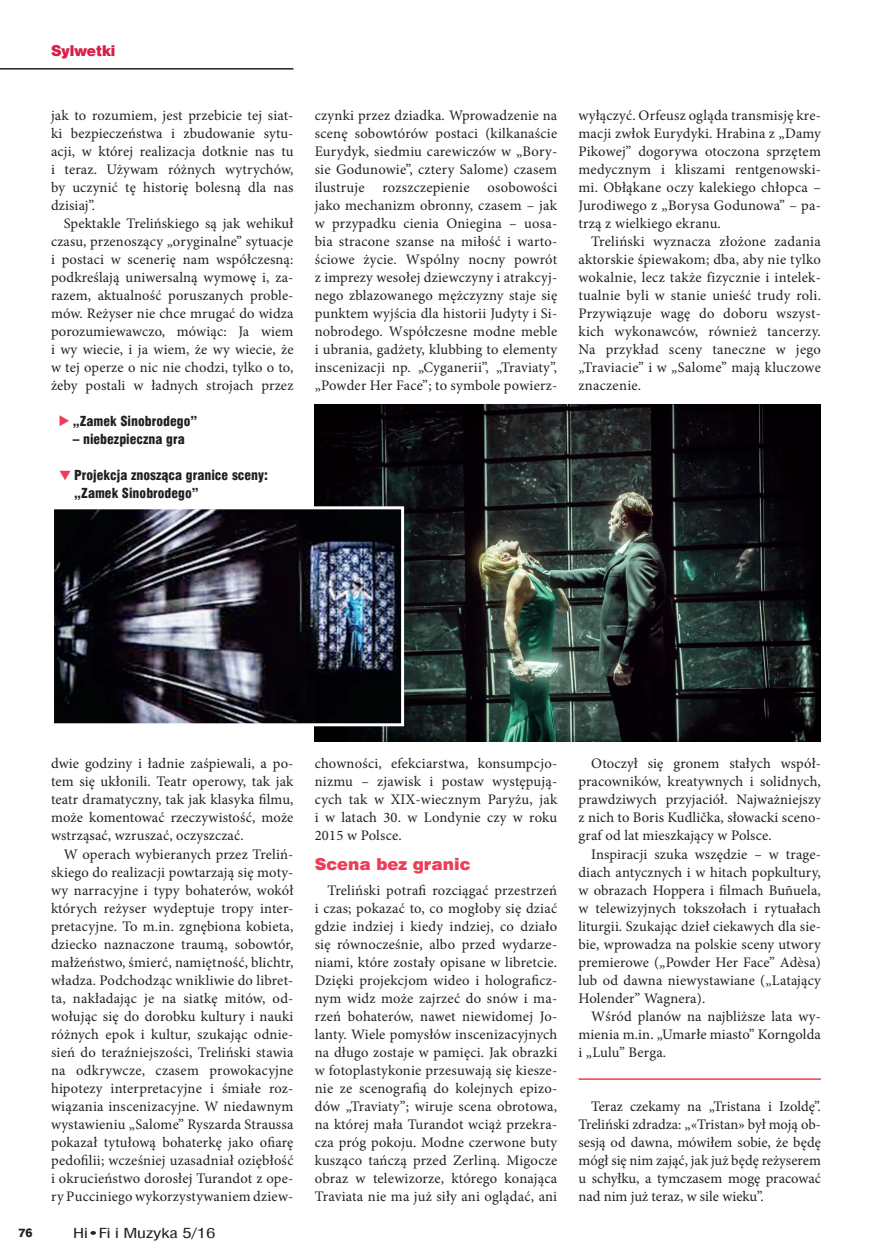
<style>
.page{position:relative;width:872px;height:1255px;background:#fff}
.page>*{position:absolute;margin:0;border:0;box-sizing:border-box;transform-origin:0 0}
.srodtytuly{font:16.5px "Swis 721 Blk EU";color:#ee3d56}
.tekst{font:14.55px/18px "Minion Pro";letter-spacing:.01em;color:#231f20;text-align:justify}
.t1{font:13.8px "Swis 721 Blk 2 EU";color:#d91e47}
.podpis_do_ilustracji{font:13.5px/18px "Swis 721 Blk Cn EU";color:#231f20}
.t2{font:13.5px "Swis 721 Cn EU";letter-spacing:-.005em;color:#231f20;scale:1.4 1}
.t3{font:12px "Swis 721 Hv EU";color:#231f20}
</style>
<div class="page">
<hr style="left:0;top:68px;width:293px;height:2px;background:#231f20">
<hr style="left:578px;top:1078px;width:243px;height:1px;background:#ee3d56">
<img style="left:315px;top:404px;width:506px;height:337px">
<img style="left:55px;top:510px;width:345px;height:212px">
<div style="left:51px;top:506px;width:353px;height:220px;border:3px solid #fff"></div>
<svg style="left:60px;top:415px;width:9px;height:11px"></svg>
<svg style="left:60px;top:471px;width:11px;height:9px"></svg>
<p class="t1" style="left:51px;top:41px;width:66px">Sylwetki</p>
<p class="tekst" style="left:51px;top:106px;width:244px">jak to rozumiem, jest przebicie tej siat&shy;ki bezpieczeństwa i zbudowanie sytu&shy;acji, w której realizacja dotknie nas tu i teraz. Używam różnych wytrychów, by uczynić tę historię bolesną dla nas dzisiaj”.</p>
<p class="tekst" style="left:51px;top:214px;width:244px;text-indent:13px">Spektakle Trelińskiego są jak wehikuł czasu, przenoszący „oryginalne” sytuacje i postaci w scenerię nam współczesną: podkreślają uniwersalną wymowę i, za&shy;razem, aktualność poruszanych proble&shy;mów. Reżyser nie chce mrugać do widza porozumiewawczo, mówiąc: Ja wiem i wy wiecie, i ja wiem, że wy wiecie, że w tej operze o nic nie chodzi, tylko o to, żeby postali w ładnych strojach przez</p>
<p class="podpis_do_ilustracji" style="left:73px;top:413px;width:126px">„Zamek Sinobrodego”</p>
<p class="podpis_do_ilustracji" style="left:73px;top:431px;width:114px">– niebezpieczna gra</p>
<p class="podpis_do_ilustracji" style="left:74px;top:467px;width:195px">Projekcja znosząca granice sceny: „Zamek Sinobrodego”</p>
<p class="tekst" style="left:315px;top:106px;width:244px">czynki przez dziadka. Wprowadzenie na scenę sobowtórów postaci (kilkanaście Eurydyk, siedmiu carewiczów w „Bory&shy;sie Godunowie”, cztery Salome) czasem ilustruje rozszczepienie osobowości jako mechanizm obronny, czasem – jak w przypadku cienia Oniegina – uosa&shy;bia stracone szanse na miłość i warto&shy;ściowe życie. Wspólny nocny powrót z imprezy wesołej dziewczyny i atrakcyj&shy;nego zblazowanego mężczyzny staje się punktem wyjścia dla historii Judyty i Si&shy;nobrodego. Współczesne modne meble i ubrania, gadżety, klubbing to elementy inscenizacji np. „Cyganerii”, „Traviaty”, „Powder Her Face”; to symbole powierz-</p>
<p class="tekst" style="left:578px;top:106px;width:244px">wyłączyć. Orfeusz ogląda transmisję kre&shy;macji zwłok Eurydyki. Hrabina z „Damy Pikowej” dogorywa otoczona sprzętem medycznym i kliszami rentgenowski&shy;mi. Obłąkane oczy kalekiego chłopca – Jurodiwego z „Borysa Godunowa” – pa&shy;trzą z wielkiego ekranu.</p>
<p class="tekst" style="left:578px;top:232px;width:244px;text-indent:13px">Treliński wyznacza złożone zadania aktorskie śpiewakom; dba, aby nie tylko wokalnie, lecz także fizycznie i intelek&shy;tualnie byli w stanie unieść trudy roli.<br>Przywiązuje wagę do doboru wszyst&shy;kich wykonawców, również tancerzy.<br>Na przykład sceny taneczne w jego „Traviacie” i w „Salome” mają kluczowe znaczenie.</p>
<p class="tekst" style="left:51px;top:754px;width:244px">dwie godziny i ładnie zaśpiewali, a po&shy;tem się ukłonili. Teatr operowy, tak jak teatr dramatyczny, tak jak klasyka filmu, może komentować rzeczywistość, może wstrząsać, wzruszać, oczyszczać.</p>
<p class="tekst" style="left:51px;top:844px;width:244px;text-indent:13px">W operach wybieranych przez Treliń&shy;skiego do realizacji powtarzają się moty&shy;wy narracyjne i typy bohaterów, wokół których reżyser wydeptuje tropy inter&shy;pretacyjne. To m.in. zgnębiona kobieta, dziecko naznaczone traumą, sobowtór, małżeństwo, śmierć, namiętność, blichtr, władza. Podchodząc wnikliwie do libret&shy;ta, nakładając je na siatkę mitów, od&shy;wołując się do dorobku kultury i nauki różnych epok i kultur, szukając odnie&shy;sień do teraźniejszości, Treliński stawia na odkrywcze, czasem prowokacyjne hipotezy interpretacyjne i śmiałe roz&shy;wiązania inscenizacyjne. W niedawnym wystawieniu „Salome” Ryszarda Straussa pokazał tytułową bohaterkę jako ofiarę pedofilii; wcześniej uzasadniał oziębłość i okrucieństwo dorosłej Turandot z ope&shy;ry Pucciniego wykorzystywaniem dziew-</p>
<p class="t3" style="left:18px;top:1225px;width:16px">76</p>
<p class="t2" style="left:73px;top:1224px;width:103px">Hi•Fi i Muzyka 5/16</p>
<p class="tekst" style="left:315px;top:754px;width:244px">chowności, efekciarstwa, konsumpcjo&shy;nizmu – zjawisk i postaw występują&shy;cych tak w XIX-wiecznym Paryżu, jak i w latach 30. w Londynie czy w roku 2015 w Polsce.</p>
<p class="srodtytuly" style="left:315px;top:854px;width:157px">Scena bez granic</p>
<p class="tekst" style="left:315px;top:880px;width:244px;text-indent:13px">Treliński potrafi rozciągać przestrzeń i czas; pokazać to, co mogłoby się dziać gdzie indziej i kiedy indziej, co działo się równocześnie, albo przed wydarze&shy;niami, które zostały opisane w libretcie.<br>Dzięki projekcjom wideo i holograficz&shy;nym widz może zajrzeć do snów i ma&shy;rzeń bohaterów, nawet niewidomej Jo&shy;lanty. Wiele pomysłów inscenizacyjnych na długo zostaje w pamięci. Jak obrazki w fotoplastykonie przesuwają się kiesze&shy;nie ze scenografią do kolejnych epizo&shy;dów „Traviaty”; wiruje scena obrotowa, na której mała Turandot wciąż przekra&shy;cza próg pokoju. Modne czerwone buty kusząco tańczą przed Zerliną. Migocze obraz w telewizorze, którego konająca Traviata nie ma już siły ani oglądać, ani</p>
<p class="tekst" style="left:578px;top:754px;width:244px;text-indent:13px">Otoczył się gronem stałych współ&shy;pracowników, kreatywnych i solidnych, prawdziwych przyjaciół. Najważniejszy z nich to Boris Kudlička, słowacki sceno&shy;graf od lat mieszkający w Polsce.</p>
<p class="tekst" style="left:578px;top:844px;width:244px;text-indent:13px">Inspiracji szuka wszędzie – w trage&shy;diach antycznych i w hitach popkultury, w obrazach Hoppera i filmach Buñuela, w telewizyjnych tokszołach i rytuałach liturgii. Szukając dzieł ciekawych dla sie&shy;bie, wprowadza na polskie sceny utwory premierowe („Powder Her Face” Adèsa) lub od dawna niewystawiane („Latający Holender” Wagnera).</p>
<p class="tekst" style="left:578px;top:1006px;width:244px;text-indent:13px">Wśród planów na najbliższe lata wy&shy;mienia m.in. „Umarłe miasto” Korngolda i „Lulu” Berga.</p>
<p class="tekst" style="left:578px;top:1096px;width:244px;text-indent:13px">Teraz czekamy na „Tristana i Izoldę”.<br>Treliński zdradza: „«Tristan» był moją ob&shy;sesją od dawna, mówiłem sobie, że będę mógł się nim zająć, jak już będę reżyserem u schyłku, a tymczasem mogę pracować nad nim już teraz, w sile wieku”.</p>
</div>
